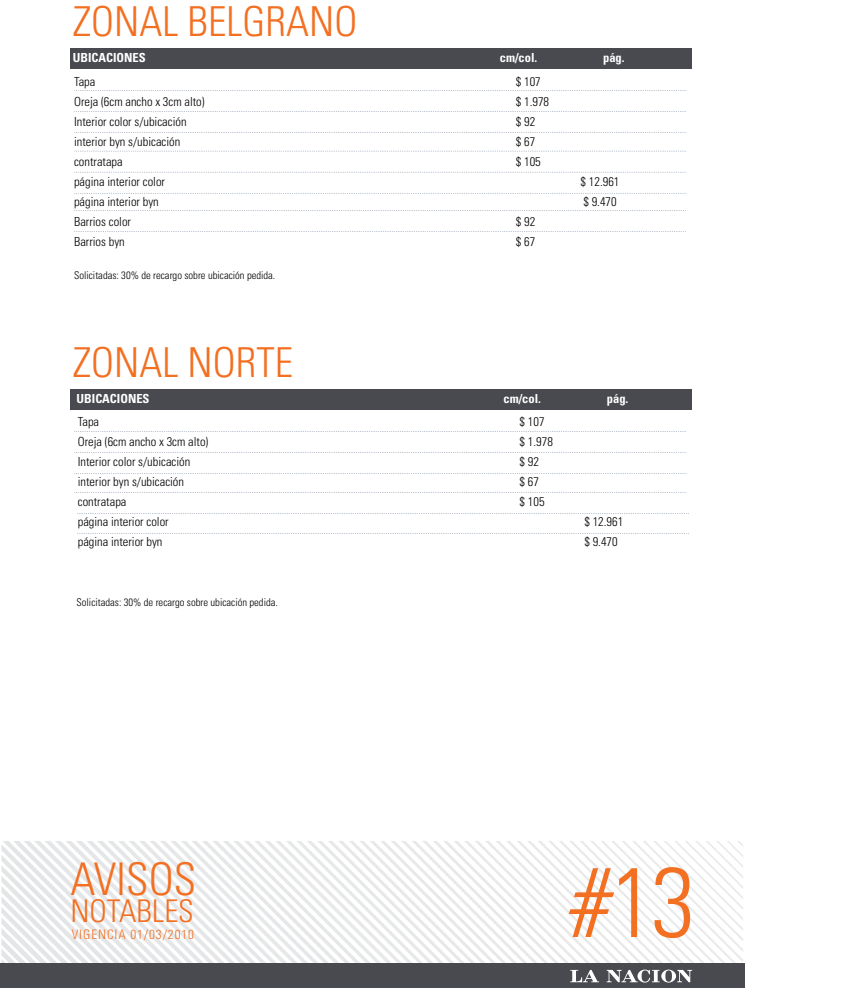
<style>
.page{position:relative;width:853px;height:988px;background:#fff}
.page>*{position:absolute;margin:0;border:0;box-sizing:border-box;transform-origin:0 0}
.t1{font:300 condensed 98.62px "Univers";color:#f36f21}
.t2{font:300 condensed 45px "Univers";color:#f36f21}
.t3{font:300 condensed 41.25px "Univers";color:#f36f21}
.t4{font:300 condensed 31.25px "Univers";color:#f36f21}
.t5{font:300 condensed 13.12px "Univers";letter-spacing:.07em;color:#f36f21}
.t6{font:300 condensed 12.5px "Univers";color:#000}
.t7{font:700 condensed 12.5px "Univers";color:#fff}
.t8{font:300 condensed 10.62px "Univers";color:#000}
</style>
<div class="page">
<div style="left:0;top:963px;width:744px;height:24px;background:#484a4f"></div>
<svg style="left:1px;top:841px;width:742px;height:141px"></svg>
<div style="left:70px;top:48px;width:621px;height:21px;background:#484a4f"></div>
<svg style="left:75px;top:111px;width:611px;height:1px"></svg>
<svg style="left:75px;top:90px;width:611px;height:1px"></svg>
<svg style="left:75px;top:132px;width:611px;height:1px"></svg>
<svg style="left:75px;top:151px;width:611px;height:1px"></svg>
<svg style="left:75px;top:172px;width:611px;height:1px"></svg>
<svg style="left:75px;top:193px;width:611px;height:1px"></svg>
<div style="left:70px;top:389px;width:621px;height:21px;background:#484a4f"></div>
<svg style="left:75px;top:452px;width:611px;height:1px"></svg>
<svg style="left:75px;top:431px;width:611px;height:1px"></svg>
<svg style="left:75px;top:473px;width:611px;height:1px"></svg>
<svg style="left:75px;top:492px;width:611px;height:1px"></svg>
<svg style="left:74px;top:210px;width:610px;height:1px"></svg>
<svg style="left:74px;top:231px;width:610px;height:1px"></svg>
<svg style="left:77px;top:513px;width:610px;height:1px"></svg>
<svg style="left:77px;top:533px;width:610px;height:1px"></svg>
<h3 class="t3" style="left:73px;top:6px;width:286px">ZONAL BELGRANO</h3>
<p class="t7" style="left:73px;top:53px;width:74px">UBICACIONES</p>
<p class="t7" style="left:499px;top:53px;width:39px">cm/col.</p>
<p class="t7" style="left:603px;top:53px;width:23px">pág.</p>
<p class="t6" style="left:74px;top:77px;width:23px">Tapa</p>
<p class="t6" style="left:516px;top:77px;width:26px">$ 107</p>
<p class="t6" style="left:74px;top:97px;width:132px">Oreja (6cm ancho x 3cm alto)</p>
<p class="t6" style="left:516px;top:97px;width:35px">$ 1.978</p>
<p class="t6" style="left:74px;top:117px;width:114px">Interior color s/ubicación</p>
<p class="t6" style="left:516px;top:117px;width:21px">$ 92</p>
<p class="t6" style="left:74px;top:137px;width:108px">interior byn s/ubicación</p>
<p class="t6" style="left:516px;top:137px;width:21px">$ 67</p>
<p class="t6" style="left:74px;top:157px;width:50px">contratapa</p>
<p class="t6" style="left:516px;top:157px;width:26px">$ 105</p>
<p class="t6" style="left:74px;top:177px;width:92px">página interior color</p>
<p class="t6" style="left:580px;top:177px;width:40px">$ 12.961</p>
<p class="t6" style="left:74px;top:197px;width:86px">página interior byn</p>
<p class="t6" style="left:583px;top:197px;width:35px">$ 9.470</p>
<p class="t6" style="left:74px;top:217px;width:58px">Barrios color</p>
<p class="t6" style="left:516px;top:217px;width:21px">$ 92</p>
<p class="t6" style="left:74px;top:237px;width:52px">Barrios byn</p>
<p class="t6" style="left:516px;top:237px;width:21px">$ 67</p>
<p class="t8" style="left:74px;top:271px;width:203px">Solicitadas: 30% de recargo sobre ubicación pedida.</p>
<h3 class="t3" style="left:73px;top:347px;width:221px">ZONAL NORTE</h3>
<p class="t7" style="left:77px;top:393px;width:74px">UBICACIONES</p>
<p class="t7" style="left:503px;top:393px;width:39px">cm/col.</p>
<p class="t7" style="left:607px;top:393px;width:23px">pág.</p>
<p class="t6" style="left:78px;top:417px;width:23px">Tapa</p>
<p class="t6" style="left:519px;top:417px;width:26px">$ 107</p>
<p class="t6" style="left:78px;top:437px;width:132px">Oreja (6cm ancho x 3cm alto)</p>
<p class="t6" style="left:519px;top:437px;width:35px">$ 1.978</p>
<p class="t6" style="left:78px;top:457px;width:114px">Interior color s/ubicación</p>
<p class="t6" style="left:519px;top:457px;width:21px">$ 92</p>
<p class="t6" style="left:78px;top:477px;width:108px">interior byn s/ubicación</p>
<p class="t6" style="left:519px;top:477px;width:21px">$ 67</p>
<p class="t6" style="left:78px;top:497px;width:50px">contratapa</p>
<p class="t6" style="left:519px;top:497px;width:26px">$ 105</p>
<p class="t6" style="left:78px;top:517px;width:92px">página interior color</p>
<p class="t6" style="left:584px;top:517px;width:40px">$ 12.961</p>
<p class="t6" style="left:78px;top:537px;width:86px">página interior byn</p>
<p class="t6" style="left:584px;top:537px;width:35px">$ 9.470</p>
<p class="t8" style="left:77px;top:597px;width:203px">Solicitadas: 30% de recargo sobre ubicación pedida.</p>
<h2 class="t2" style="left:70px;top:862px;width:127px">AVISOS</h2>
<h3 class="t4" style="left:70px;top:899px;width:125px">NOTABLES</h3>
<p class="t5" style="left:72px;top:929px;width:124px">VIGENCIA 01/03/2010</p>
<h1 class="t1" style="left:569px;top:865px;width:127px">#13</h1>
</div>
